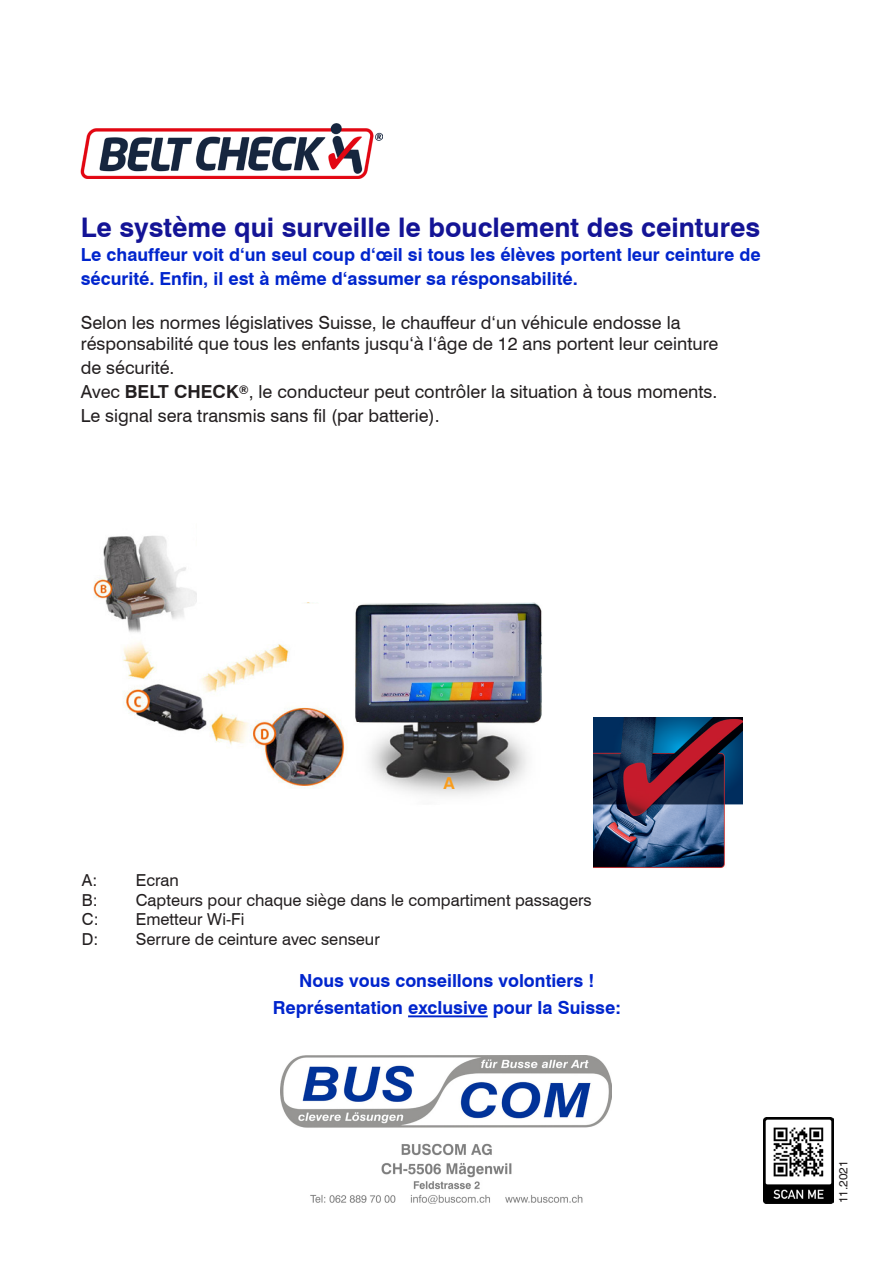
<style>
.page{position:relative;width:893px;height:1263px;background:#fff}
.page>*{position:absolute;margin:0;border:0;box-sizing:border-box;transform-origin:0 0}
.t1{font:700 27px "Swiss 721 BT";color:#141496}
.t2{font:18px "Swiss 721 BT";color:#231f20}
.t3{font:700 18px/24px "Swiss 721 BT";color:#0025cd}
.t4{font:16.5px "Swiss 721 BT";color:#231f20}
.t5{font:700 16.5px "Swiss 721 BT";color:#f89c1c}
.t6{font:12px "Swiss 721 BT";color:#231f20}
.s1{font-weight:700}
</style>
<div class="page">
<hr style="left:408px;top:1015px;width:80px;height:2px;background:#0025cd">
<img style="left:81px;top:123px;width:302px;height:56px">
<img style="left:93px;top:535px;width:501px;height:289px">
<div style="left:544px;top:484px;width:249px;height:325px;background:#fff"></div>
<div style="left:197px;top:485px;width:347px;height:117px;background:#fff"></div>
<img style="left:594px;top:717px;width:148px;height:151px">
<img style="left:355px;top:602px;width:187px;height:119px">
<img style="left:764px;top:1117px;width:69px;height:86px">
<img style="left:281px;top:1056px;width:331px;height:147px">
<p class="t1" style="left:81px;top:212px;width:681px">Le système qui surveille le bouclement des ceintures</p>
<p class="t3" style="left:81px;top:243px;width:682px">Le chauffeur voit d‘un seul coup d‘œil si tous les élèves portent leur ceinture de sécurité. Enfin, il est à même d‘assumer sa résponsabilité.</p>
<p class="t2" style="left:81px;top:310px;width:601px">Selon les normes législatives Suisse, le chauffeur d‘un véhicule endosse la</p>
<p class="t2" style="left:81px;top:331px;width:639px">résponsabilité que tous les enfants jusqu‘à l‘âge de 12 ans portent leur ceinture</p>
<p class="t2" style="left:81px;top:355px;width:95px">de sécurité.</p>
<p class="t2" style="left:81px;top:379px;width:638px">Avec <span class="s1">BELT CHECK</span><sup>®</sup>, le conducteur peut contrôler la situation à tous moments.</p>
<p class="t2" style="left:81px;top:403px;width:360px">Le signal sera transmis sans fil (par batterie).</p>
<p class="t5" style="left:443px;top:773px;width:13px">A</p>
<p class="t4" style="left:82px;top:868px;width:17px">A:</p>
<p class="t4" style="left:136px;top:868px;width:45px">Ecran</p>
<p class="t4" style="left:82px;top:888px;width:17px">B:</p>
<p class="t4" style="left:136px;top:888px;width:457px">Capteurs pour chaque siège dans le compartiment passagers</p>
<p class="t4" style="left:82px;top:908px;width:18px">C:</p>
<p class="t4" style="left:136px;top:908px;width:110px">Emetteur Wi-Fi</p>
<p class="t4" style="left:82px;top:928px;width:18px">D:</p>
<p class="t4" style="left:136px;top:928px;width:245px">Serrure de ceinture avec senseur</p>
<p class="t3" style="left:299px;top:969px;width:297px">Nous vous conseillons volontiers !</p>
<p class="t3" style="left:273px;top:996px;width:350px">Représentation exclusive pour la Suisse:</p>
<p class="t6" style="left:835px;top:1203px;width:44px;rotate:-90deg">11.2021</p>
</div>
